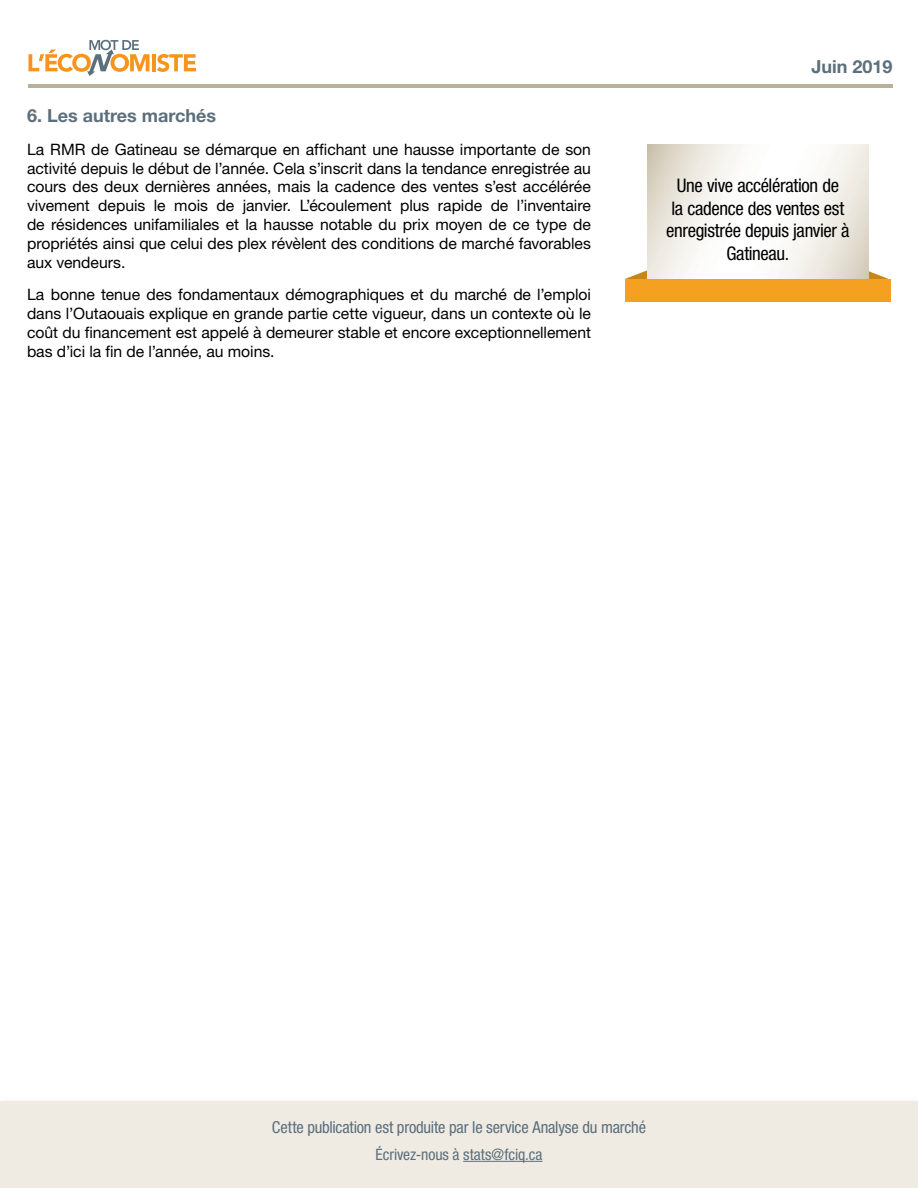
<style>
.page{position:relative;width:918px;height:1188px;background:#fff}
.page>*{position:absolute;margin:0;border:0;box-sizing:border-box;transform-origin:0 0}
.t1{font:condensed 18.75px/22.5px "Helvetica Neue LT Std";letter-spacing:-.02em;color:#000;text-align:center}
.t2{font:700 18px "Helvetica Neue LT Std";color:#5c6f7c}
.t3{font:condensed 16.5px "Helvetica Neue LT Std";letter-spacing:-.015em;color:#5c6f7c}
.t4{font:15.75px/18.9px "Helvetica Neue LT Std";color:#000;text-align:justify}
.t5{font:condensed 15.75px "Helvetica Neue LT Std";letter-spacing:-.005em;color:#5c6f7c}
</style>
<div class="page">
<hr style="left:152px;top:54px;width:4px;height:17px;background:#f7941e">
<svg style="left:157px;top:54px;width:39px;height:18px"></svg>
<svg style="left:28px;top:40px;width:121px;height:36px"></svg>
<hr style="left:28px;top:84px;width:864px;height:4px;background:#b9b098">
<div style="left:0;top:1096px;width:918px;height:92px;background:#b9b098;opacity:.5"></div>
<div style="left:0;top:1102px;width:918px;height:86px;background:#efebe3"></div>
<hr style="left:463px;top:1161px;width:79px;height:1px;background:#5c6f7c">
<svg style="left:869px;top:271px;width:20px;height:8px"></svg>
<svg style="left:625px;top:267px;width:23px;height:12px"></svg>
<svg style="left:648px;top:145px;width:221px;height:134px"></svg>
<div style="left:626px;top:279px;width:265px;height:22px;background:#f4a021"></div>
<p class="t2" style="left:27px;top:105px;width:191px">6. Les autres marchés</p>
<p class="t4" style="left:27px;top:139px;width:566px">La RMR de Gatineau se démarque en affichant une hausse importante de son activité depuis le début de l’année. Cela s’inscrit dans la tendance enregistrée au cours des deux dernières années, mais la cadence des ventes s’est accélérée vivement depuis le mois de janvier. L’écoulement plus rapide de l’inventaire de résidences unifamiliales et la hausse notable du prix moyen de ce type de propriétés ainsi que celui des plex révèlent des conditions de marché favorables aux vendeurs.</p>
<p class="t4" style="left:27px;top:285px;width:566px">La bonne tenue des fondamentaux démographiques et du marché de l’emploi dans l’Outaouais explique en grande partie cette vigueur, dans un contexte où le coût du financement est appelé à demeurer stable et encore exceptionnellement bas d’ici la fin de l’année, au moins.</p>
<p class="t2" style="left:811px;top:56px;width:83px">Juin 2019</p>
<p class="t1" style="left:666px;top:174px;width:185px">Une vive accélération de<br>la cadence des ventes est enregistrée depuis janvier à<br>Gatineau.</p>
<p class="t3" style="left:272px;top:1118px;width:376px">Cette publication est produite par le service Analyse du marché</p>
<p class="t5" style="left:376px;top:1145px;width:168px">Écrivez-nous à stats@fciq.ca</p>
</div>
